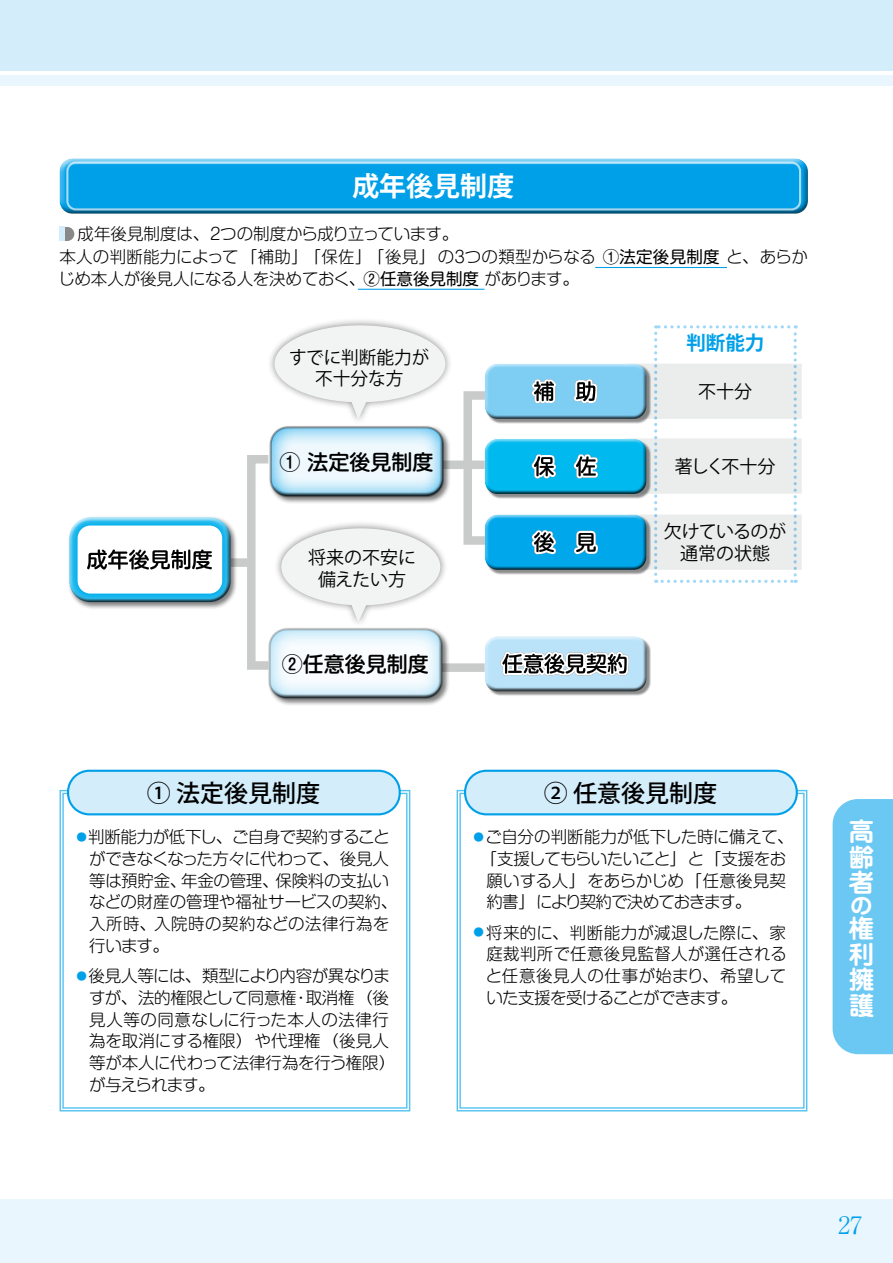
<style>
.page{position:relative;width:893px;height:1263px;background:#fff}
.page>*{position:absolute;margin:0;border:0;box-sizing:border-box;transform-origin:0 0}
.t1{font:700 27px "Koz Go Pr 6 N";color:#fff}
.t2{font:700 25.5px/25.5px "Jun 501 Pro";color:#fff;text-align:justify}
.t3{font:500 24px "Koz Go Pr 6 N";color:#000}
.t4{font:300 24px "Ryumin Pr 5";color:#00a0e9}
.t5{font:700 22.5px "Jun 501 Pro";color:#fff}
.t6{font:500 21px "Shin M Go Pro";color:#000}
.t7{font:700 19.5px "Koz Go Pr 6 N";color:#00a0e9}
.t8{font:18px/21.8px "Koz Go Pr 6 N";color:#000;text-align:center}
.t9{font:300 16.5px/21.8px "Shin M Go Pro";letter-spacing:-.02em;color:#000}
.t10{font:300 16.5px "Shin M Go Pro";letter-spacing:-.05em;color:#000}
.t11{font:300 16.5px "Shin M Go Pro";letter-spacing:-.07em;color:#000}
.s1{font-weight:400}
.s2{font-size:10.5px;color:#00a0e9}
</style>
<div class="page">
<div style="left:0;top:0;width:893px;height:71px;background:#d3edfb"></div>
<div style="left:0;top:1199px;width:893px;height:64px;background:#eaf6fd"></div>
<div style="left:0;top:75px;width:893px;height:11px;background:#eaf6fd"></div>
<div style="left:247px;top:455px;width:26px;height:215px;border:9px solid #c9caca"></div>
<div style="left:463px;top:391px;width:31px;height:154px;border:9px solid #c9caca"></div>
<div style="left:231px;top:558px;width:21px;height:9px;background:#c9caca"></div>
<div style="left:442px;top:460px;width:43px;height:9px;background:#c9caca"></div>
<div style="left:435px;top:663px;width:50px;height:9px;background:#c9caca"></div>
<hr style="left:595px;top:267px;width:132px;height:1px;background:#00a0e9">
<hr style="left:358px;top:289px;width:126px;height:1px;background:#00a0e9">
<svg style="left:65px;top:227px;width:9px;height:14px"></svg>
<div style="left:60px;top:227px;width:5px;height:14px;background:#d3edfb"></div>
<svg style="left:59px;top:789px;width:352px;height:323px"></svg>
<svg style="left:456px;top:789px;width:352px;height:323px"></svg>
<div style="left:68px;top:771px;width:332px;height:43px;background:#d3edfb;border-radius:21px"></div>
<div style="left:67px;top:770px;width:334px;height:45px;border:2px solid #00a0e9;border-radius:21px"></div>
<div style="left:465px;top:771px;width:332px;height:43px;background:#d3edfb;border-radius:21px"></div>
<div style="left:464px;top:770px;width:334px;height:45px;border:2px solid #00a0e9;border-radius:21px"></div>
<div style="left:67px;top:515px;width:171px;height:95px;background:#000;opacity:.5"></div>
<div style="left:67px;top:514px;width:172px;height:88px;background:#fff;opacity:.75"></div>
<div style="left:67px;top:514px;width:164px;height:79px;background:#fff;opacity:.75"></div>
<div style="left:68px;top:524px;width:167px;height:78px;background:#000;opacity:.75"></div>
<div style="left:486px;top:637px;width:165px;height:59px;background:#000;opacity:.45"></div>
<div style="left:482px;top:633px;width:166px;height:54px;background:#fff;opacity:.75"></div>
<div style="left:483px;top:640px;width:168px;height:52px;background:#000;opacity:.75"></div>
<svg style="left:485px;top:325px;width:317px;height:258px"></svg>
<div style="left:482px;top:361px;width:165px;height:53px;background:#fff;opacity:.75"></div>
<div style="left:483px;top:367px;width:164px;height:52px;background:#000;opacity:.75"></div>
<div style="left:268px;top:425px;width:184px;height:79px;background:#000;opacity:.5"></div>
<div style="left:269px;top:425px;width:174px;height:64px;background:#fff;opacity:.75"></div>
<div style="left:269px;top:432px;width:174px;height:65px;background:#000;opacity:.75"></div>
<div style="left:270px;top:426px;width:174px;height:71px;border:2px solid #aaabab;border-radius:17px"></div>
<div style="left:267px;top:627px;width:183px;height:79px;background:#000;opacity:.5"></div>
<div style="left:268px;top:627px;width:174px;height:64px;background:#fff;opacity:.75"></div>
<div style="left:268px;top:634px;width:174px;height:65px;background:#000;opacity:.75"></div>
<div style="left:269px;top:628px;width:174px;height:71px;border:2px solid #c9caca;border-radius:17px"></div>
<div style="left:267px;top:318px;width:186px;height:108px;background:#000;opacity:.45"></div>
<div style="left:274px;top:325px;width:171px;height:77px;background:#f2f3f3;border-radius:50%"></div>
<svg style="left:349px;top:402px;width:20px;height:17px"></svg>
<div style="left:274px;top:521px;width:174px;height:108px;background:#000;opacity:.45"></div>
<div style="left:281px;top:528px;width:159px;height:77px;background:#f2f3f3;border-radius:50%"></div>
<svg style="left:349px;top:605px;width:20px;height:17px"></svg>
<div style="left:53px;top:155px;width:756px;height:56px;background:#fff;opacity:.75"></div>
<div style="left:56px;top:162px;width:753px;height:53px;background:#000;opacity:.5"></div>
<div style="left:66px;top:162px;width:735px;height:48px;border:2px solid #fff;border-radius:9px"></div>
<div style="left:833px;top:799px;width:60px;height:255px;background:#6bc8f3"></div>
<h1 class="t1" style="left:352px;top:171px;width:163px">成年後見制度</h1>
<p class="t9" style="left:60px;top:220px;width:750px;line-height:23.4px;text-indent:18px">成年後見制度は、２つの制度から成り立っています。<br>本人の判断能力によって「補助」「保佐」「後見」の３つの類型からなる <span class="s1">①法定後見制度</span> と、あらか</p>
<p class="t9" style="left:59px;top:266px;width:522px">じめ本人が後見人になる人を決めておく、<span class="s1">②任意後見制度</span> があります。</p>
<p class="t8" style="left:289px;top:347px;width:142px">すでに判断能力が不十分な方</p>
<p class="t6" style="left:280px;top:445px;width:155px">① 法定後見制度</p>
<p class="t8" style="left:308px;top:547px;width:109px">将来の不安に備えたい方</p>
<p class="t6" style="left:282px;top:647px;width:149px">②任意後見制度</p>
<p class="t7" style="left:686px;top:332px;width:79px">判断能力</p>
<p class="t8" style="left:698px;top:381px;width:55px">不十分</p>
<p class="t8" style="left:675px;top:456px;width:102px">著しく不十分</p>
<p class="t8" style="left:664px;top:521px;width:124px">欠けているのが通常の状態</p>
<h3 class="t3" style="left:147px;top:779px;width:175px">① 法定後見制度</h3>
<h3 class="t3" style="left:544px;top:779px;width:175px">② 任意後見制度</h3>
<p class="t9" style="left:89px;top:824px;width:310px;text-indent:-13px"><span class="s2">●</span>判断能力が低下し、ご自身で契約することができなくなった方々に代わって、後見人等は預貯金、年金の管理、保険料の支払いなどの財産の管理や福祉サービスの契約、入所時、入院時の契約などの法律行為を行います。</p>
<p class="t9" style="left:89px;top:963px;width:308px;text-indent:-13px"><span class="s2">●</span>後見人等には、類型により内容が異なりますが、法的権限として同意権・取消権（後見人等の同意なしに行った本人の法律行為を取消にする権限）や代理権（後見人等が本人に代わって法律行為を行う権限）が与えられます。</p>
<p class="t9" style="left:474px;top:824px;width:321px"><span class="s2">●</span>ご自分の判断能力が低下した時に備えて、</p>
<p class="t10" style="left:481px;top:845px;width:307px">「支援してもらいたいこと」と「支援をお</p>
<p class="t9" style="left:486px;top:868px;width:301px">願いする人」をあらかじめ「任意後見契</p>
<p class="t11" style="left:486px;top:889px;width:266px">約書」により契約で決めておきます。</p>
<p class="t9" style="left:486px;top:920px;width:303px;text-align:justify;text-indent:-12px"><span class="s2">●</span> 将来的に、判断能力が減退した際に、家庭裁判所で任意後見監督人が選任されると任意後見人の仕事が始まり、希望していた支援を受けることができます。</p>
<h2 class="t2" style="left:849px;top:816px;width:26px">高齢者</h2>
<h3 class="t5" style="left:850px;top:887px;width:23px">の</h3>
<h2 class="t2" style="left:849px;top:913px;width:26px">権利擁護</h2>
<h3 class="t4" style="left:838px;top:1206px;width:25px">27</h3>
</div>
